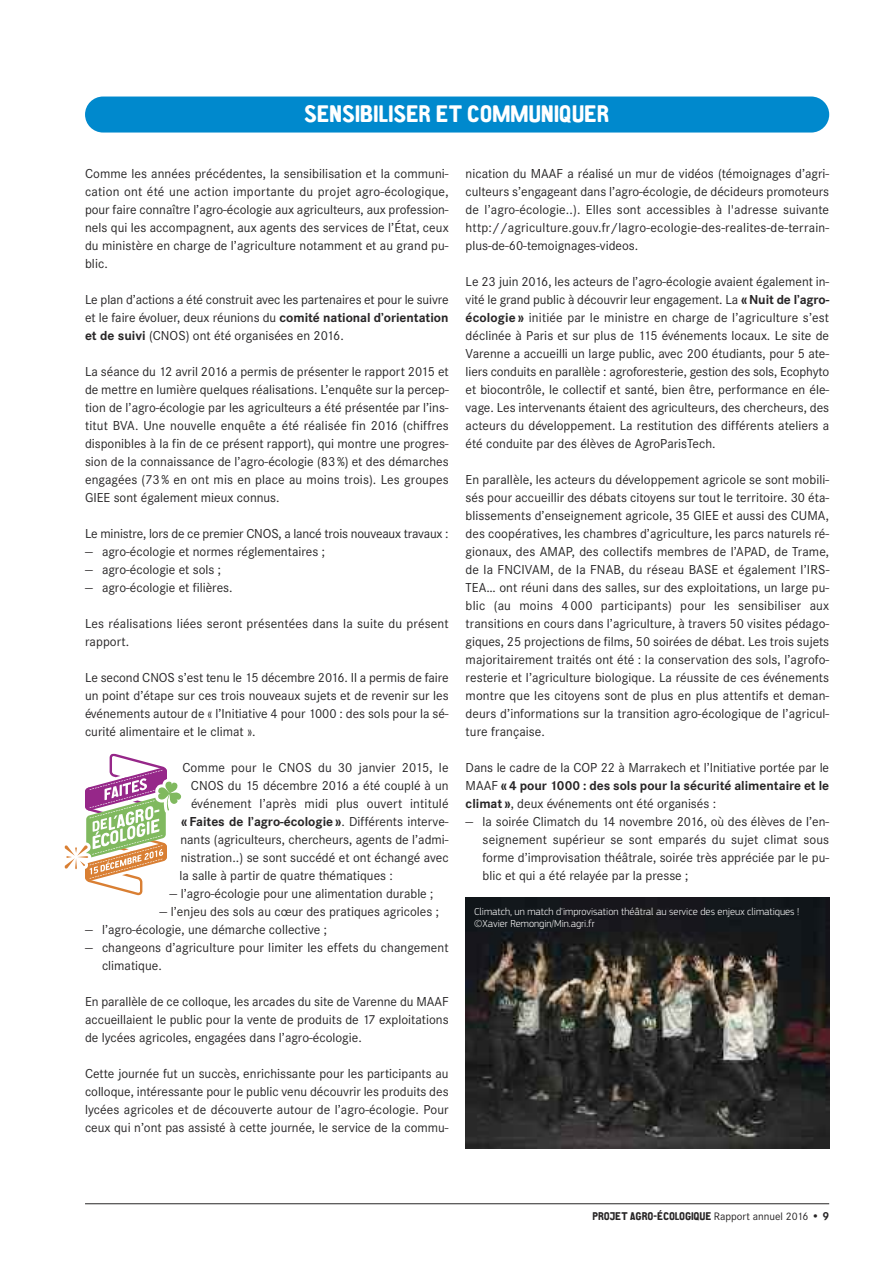
<style>
.page{position:relative;width:893px;height:1263px;background:#fff}
.page>*{position:absolute;margin:0;border:0;box-sizing:border-box;transform-origin:0 0}
.t1{font:24px "CA Aires Pro";color:#fff}
.t2{font:13.5px/18px "Corporate S";color:#272526;text-align:justify}
.t3{font:700 13.5px "Corporate S";color:#272526}
.t4{font:11.25px "CA Aires Pro";color:#272526}
.t5{font:300 10.5px/12px "PF Square Sans Pro";color:#fff}
.s1{font-weight:700}
.s2{font-weight:400}
.s3{font-family:"Corporate S"}
.s4{font-family:"Corporate S";font-weight:700;font-size:12px}
</style>
<div class="page">
<hr style="left:85px;top:1203px;width:744px;height:1px;background:#272526">
<div style="left:85px;top:97px;width:744px;height:36px;background:#0089cd;border-radius:18px"></div>
<svg style="left:64px;top:754px;width:117px;height:141px"></svg>
<img style="left:466px;top:898px;width:363px;height:250px">
<h1 class="t1" style="left:304px;top:105px;width:307px">SENSIBILISER ET COMMUNIQUER</h1>
<p class="t2" style="left:85px;top:164px;width:365px">Comme les années précédentes, la sensibilisation et la communi&shy;cation ont été une action importante du projet agro-écologique, pour faire connaître l’agro-écologie aux agriculteurs, aux profession&shy;nels qui les accompagnent, aux agents des services de l’État, ceux du ministère en charge de l’agriculture notamment et au grand pu&shy;blic.</p>
<p class="t2" style="left:85px;top:290px;width:365px">Le plan d’actions a été construit avec les partenaires et pour le suivre et le faire évoluer, deux réunions du <span class="s1">comité national d’orientation et de suivi</span> (CNOS) ont été organisées en 2016.</p>
<p class="t2" style="left:85px;top:362px;width:365px">La séance du 12 avril 2016 a permis de présenter le rapport 2015 et de mettre en lumière quelques réalisations. L’enquête sur la percep&shy;tion de l’agro-écologie par les agriculteurs a été présentée par l’ins&shy;titut BVA. Une nouvelle enquête a été réalisée fin 2016 (chiffres disponibles à la fin de ce présent rapport), qui montre une progres&shy;sion de la connaissance de l’agro-écologie (83%) et des démarches engagées (73% en ont mis en place au moins trois). Les groupes GIEE sont également mieux connus.</p>
<p class="t2" style="left:85px;top:524px;width:365px">Le ministre, lors de ce premier CNOS, a lancé trois nouveaux travaux :</p>
<p class="t2" style="left:85px;top:542px;width:241px">— agro-écologie et normes réglementaires ;</p>
<p class="t2" style="left:85px;top:560px;width:137px">— agro-écologie et sols ;</p>
<p class="t2" style="left:85px;top:578px;width:149px">— agro-écologie et filières.</p>
<p class="t2" style="left:85px;top:614px;width:365px">Les réalisations liées seront présentées dans la suite du présent rapport.</p>
<p class="t2" style="left:85px;top:668px;width:365px">Le second CNOS s’est tenu le 15 décembre 2016. Il a permis de faire un point d’étape sur ces trois nouveaux sujets et de revenir sur les événements autour de « l’Initiative 4 pour 1000 : des sols pour la sé&shy;curité alimentaire et le climat ».</p>
<p class="t2" style="left:182px;top:758px;width:268px">Comme pour le CNOS du 30 janvier 2015, le</p>
<p class="t2" style="left:191px;top:776px;width:259px">CNOS du 15 décembre 2016 a été couplé à un</p>
<p class="t2" style="left:191px;top:794px;width:259px">événement l’après midi plus ouvert intitulé</p>
<p class="t3" style="left:181px;top:813px;width:269px">«Faites de l’agro-écologie»<span class="s2">. Différents interve-</span></p>
<p class="t2" style="left:180px;top:830px;width:270px">nants (agriculteurs, chercheurs, agents de l’admi-</p>
<p class="t2" style="left:181px;top:848px;width:269px">nistration..) se sont succédé et ont échangé avec</p>
<p class="t2" style="left:179px;top:866px;width:215px">la salle à partir de quatre thématiques :</p>
<p class="t2" style="left:170px;top:884px;width:265px">— l’agro-écologie pour une alimentation durable ;</p>
<p class="t2" style="left:160px;top:902px;width:281px">— l’enjeu des sols au cœur des pratiques agricoles ;</p>
<p class="t2" style="left:85px;top:920px;width:243px">— l’agro-écologie, une démarche collective ;</p>
<p class="t2" style="left:102px;top:938px;width:348px;text-indent:-17px">— changeons d’agriculture pour limiter les effets du changement climatique.</p>
<p class="t2" style="left:85px;top:992px;width:365px">En parallèle de ce colloque, les arcades du site de Varenne du MAAF accueillaient le public pour la vente de produits de 17 exploitations de lycées agricoles, engagées dans l’agro-écologie.</p>
<p class="t2" style="left:85px;top:1064px;width:365px">Cette journée fut un succès, enrichissante pour les participants au colloque, intéressante pour le public venu découvrir les produits des lycées agricoles et de découverte autour de l’agro-écologie. Pour ceux qui n’ont pas assisté à cette journée, le service de la commu-</p>
<p class="t2" style="left:466px;top:164px;width:365px">nication du MAAF a réalisé un mur de vidéos (témoignages d’agri&shy;culteurs s’engageant dans l’agro-écologie, de décideurs promoteurs de l’agro-écologie..). Elles sont accessibles à l'adresse suivante http://agriculture.gouv.fr/lagro-ecologie-des-realites-de-terrain&shy;plus-de-60-temoignages-videos.</p>
<p class="t2" style="left:466px;top:272px;width:365px">Le 23 juin 2016, les acteurs de l’agro-écologie avaient également in&shy;vité le grand public à découvrir leur engagement. La <span class="s1">«Nuit de l’agro&shy;écologie »</span> initiée par le ministre en charge de l’agriculture s’est déclinée à Paris et sur plus de 115 événements locaux. Le site de Varenne a accueilli un large public, avec 200 étudiants, pour 5 ate&shy;liers conduits en parallèle : agroforesterie, gestion des sols, Ecophyto et biocontrôle, le collectif et santé, bien être, performance en éle&shy;vage. Les intervenants étaient des agriculteurs, des chercheurs, des acteurs du développement. La restitution des différents ateliers a été conduite par des élèves de AgroParisTech.</p>
<p class="t2" style="left:466px;top:470px;width:365px">En parallèle, les acteurs du développement agricole se sont mobili&shy;sés pour accueillir des débats citoyens sur tout le territoire. 30 éta&shy;blissements d’enseignement agricole, 35 GIEE et aussi des CUMA, des coopératives, les chambres d’agriculture, les parcs naturels ré&shy;gionaux, des AMAP, des collectifs membres de l’APAD, de Trame, de la FNCIVAM, de la FNAB, du réseau BASE et également l’IRS-TEA… ont réuni dans des salles, sur des exploitations, un large pu&shy;blic (au moins 4 000 participants) pour les sensibiliser aux transitions en cours dans l’agriculture, à travers 50 visites pédago&shy;giques, 25 projections de films, 50 soirées de débat. Les trois sujets majoritairement traités ont été : la conservation des sols, l’agrofo&shy;resterie et l’agriculture biologique. La réussite de ces événements montre que les citoyens sont de plus en plus attentifs et deman&shy;deurs d’informations sur la transition agro-écologique de l’agricul&shy;ture française.</p>
<p class="t2" style="left:466px;top:758px;width:365px">Dans le cadre de la COP 22 à Marrakech et l’Initiative portée par le MAAF <span class="s1">«4 pour 1000 : des sols pour la sécurité alimentaire et le climat »</span>, deux événements ont été organisés :</p>
<p class="t2" style="left:483px;top:812px;width:348px;text-indent:-17px">— la soirée Climatch du 14 novembre 2016, où des élèves de l’en&shy;seignement supérieur se sont emparés du sujet climat sous forme d’improvisation théâtrale, soirée très appréciée par le pu&shy;blic et qui a été relayée par la presse ;</p>
<p class="t5" style="left:474px;top:906px;width:327px">Climatch, un match d'improvisation théâtral au service des enjeux climatiques ! ©Xavier Remongin/Min.agri.fr</p>
<p class="t4" style="left:593px;top:1212px;width:238px">PROJET AGRO-ÉCOLOGIQUE <span class="s3">Rapport annuel 2016</span> <span class="s4">• 9</span></p>
</div>
